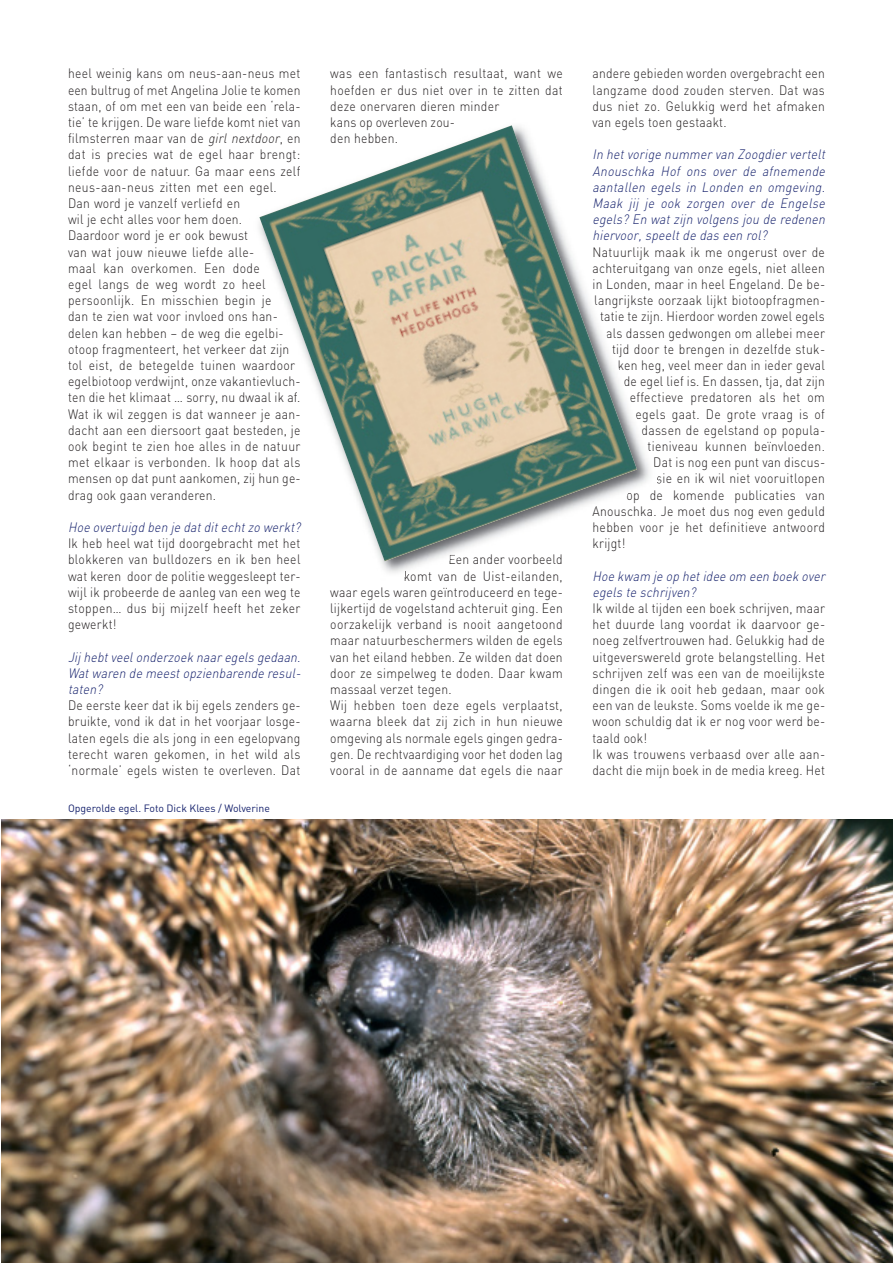
<style>
.page{position:relative;width:893px;height:1263px;background:#fff}
.page>*{position:absolute;margin:0;border:0;box-sizing:border-box;transform-origin:0 0}
.t1{font:300 13.5px/16.2px "DIN";letter-spacing:.02em;color:#231f20;scale:.9 1}
.t2{font:italic 300 13.5px/16.2px "DIN";letter-spacing:.02em;color:#15216c;text-align:justify;scale:.9 1}
.t3{font:10.5px "DIN";color:#15216c}
.s1{font-style:italic}
</style>
<div class="page">
<img style="left:1px;top:819px;width:892px;height:444px">
<svg style="left:405px;top:571px;width:8px;height:6px"></svg>
<img style="left:259px;top:125px;width:378px;height:436px">
<p class="t1" style="left:68px;top:67px;width:260px">heel weinig kans om neus-aan-neus met een bultrug of met Angelina Jolie te komen staan, of om met een van beide een ‘rela&shy;tie’ te krijgen. De ware liefde komt niet van filmsterren maar van de <span class="s1">girl nextdoor</span>, en dat is precies wat de egel haar brengt: liefde voor de natuur. Ga maar eens zelf neus-aan-neus zitten met een egel.<br>Dan word je vanzelf verliefd en<br>wil je echt alles voor hem doen.<br>Daardoor word je er ook bewust<br>van wat jouw nieuwe liefde alle-<br>maal kan overkomen. Een dode<br>egel langs de weg wordt zo heel persoonlijk. En misschien begin je<br>dan te zien wat voor invloed ons han&shy;delen kan hebben – de weg die egelbi&shy;otoop fragmenteert, het verkeer dat zijn tol eist, de betegelde tuinen waardoor egelbiotoop verdwijnt, onze vakantievluch&shy;ten die het klimaat … sorry, nu dwaal ik af.<br>Wat ik wil zeggen is dat wanneer je aan&shy;dacht aan een diersoort gaat besteden, je ook begint te zien hoe alles in de natuur met elkaar is verbonden. Ik hoop dat als mensen op dat punt aankomen, zij hun ge&shy;drag ook gaan veranderen.</p>
<p class="t2" style="left:68px;top:521px;width:262px">Hoe overtuigd ben je dat dit echt zo werkt?</p>
<p class="t1" style="left:68px;top:537px;width:260px;text-align:justify">Ik heb heel wat tijd doorgebracht met het blokkeren van bulldozers en ik ben heel wat keren door de politie weggesleept ter&shy;wijl ik probeerde de aanleg van een weg te stoppen… dus bij mijzelf heeft het zeker gewerkt!</p>
<p class="t2" style="left:68px;top:650px;width:263px">Jij hebtveelonderzoek naar egels gedaan.<br>Wat waren de meest opzienbarende resul&shy;taten?</p>
<p class="t1" style="left:68px;top:699px;width:260px;text-align:justify">De eerste keer dat ik bij egels zenders ge&shy;bruikte, vond ik dat in het voorjaar losge&shy;laten egels die als jong in een egelopvang terecht waren gekomen, in het wild als ‘normale’ egels wisten te overleven. Dat</p>
<p class="t3" style="left:68px;top:804px;width:203px">Opgerolde egel. Foto Dick Klees / Wolverine</p>
<p class="t1" style="left:330px;top:67px;width:260px">was een fantastisch resultaat, want we hoefden er dus niet over in te zitten dat deze onervaren dieren minder<br>kans op overleven zou-<br>den hebben.</p>
<p class="t1" style="left:448px;top:553px;width:129px">Een ander voorbeeld</p>
<p class="t1" style="left:404px;top:569px;width:178px">komt van de Uist-eilanden,</p>
<p class="t1" style="left:330px;top:585px;width:260px">waar egels waren geïntroduceerd en tege-</p>
<p class="t1" style="left:330px;top:602px;width:260px">lijkertijd de vogelstand achteruit ging. Een</p>
<p class="t1" style="left:330px;top:618px;width:260px">oorzakelijk verband is nooit aangetoond</p>
<p class="t1" style="left:330px;top:634px;width:260px">maar natuurbeschermers wilden de egels</p>
<p class="t1" style="left:330px;top:650px;width:260px">van het eiland hebben. Ze wilden dat doen</p>
<p class="t1" style="left:330px;top:666px;width:260px">door ze simpelweg te doden. Daar kwam</p>
<p class="t1" style="left:330px;top:683px;width:136px">massaal verzet tegen.</p>
<p class="t1" style="left:330px;top:699px;width:260px">Wij hebben toen deze egels verplaatst,</p>
<p class="t1" style="left:330px;top:715px;width:260px">waarna bleek dat zij zich in hun nieuwe</p>
<p class="t1" style="left:330px;top:731px;width:260px">omgeving als normale egels gingen gedra-</p>
<p class="t1" style="left:330px;top:747px;width:260px">gen. De rechtvaardiging voor het doden lag</p>
<p class="t1" style="left:330px;top:764px;width:260px">vooral in de aanname dat egels die naar</p>
<p class="t1" style="left:592px;top:67px;width:260px;text-align:justify">andere gebieden worden overgebracht een langzame dood zouden sterven. Dat was dus niet zo. Gelukkig werd het afmaken van egels toen gestaakt.</p>
<p class="t2" style="left:592px;top:148px;width:263px">In het vorige nummer van Zoogdier vertelt Anouschka Hof ons over de afnemende aantallen egels in Londen en omgeving.<br>Maak jij je ook zorgen over de Engelse egels? En wat zijn volgens jou de redenen hiervoor, speelt de das een rol?</p>
<p class="t1" style="left:592px;top:245px;width:260px">Natuurlijk maak ik me ongerust over de</p>
<p class="t1" style="left:592px;top:261px;width:260px">achteruitgang van onze egels, niet alleen</p>
<p class="t1" style="left:592px;top:278px;width:260px">in Londen, maar in heel Engeland. De be-</p>
<p class="t1" style="left:594px;top:294px;width:258px">langrijkste oorzaak lijkt biotoopfragmen-</p>
<p class="t1" style="left:600px;top:310px;width:251px">tatie te zijn. Hierdoor worden zowel egels</p>
<p class="t1" style="left:606px;top:326px;width:245px">als dassen gedwongen om allebei meer</p>
<p class="t1" style="left:612px;top:342px;width:238px">tijd door te brengen in dezelfde stuk-</p>
<p class="t1" style="left:618px;top:359px;width:232px">ken heg, veel meer dan in ieder geval</p>
<p class="t1" style="left:624px;top:375px;width:225px">de egel lief is. En dassen, tja, dat zijn</p>
<p class="t1" style="left:630px;top:391px;width:218px">effectieve predatoren als het om</p>
<p class="t1" style="left:636px;top:407px;width:212px">egels gaat. De grote vraag is of</p>
<p class="t1" style="left:641px;top:423px;width:206px">dassen de egelstand op popula-</p>
<p class="t1" style="left:647px;top:440px;width:199px">tieniveau kunnen beïnvloeden.</p>
<p class="t1" style="left:653px;top:456px;width:193px">Dat is nog een punt van discus-</p>
<p class="t1" style="left:656px;top:472px;width:189px">sie en ik wil niet vooruitlopen</p>
<p class="t1" style="left:626px;top:488px;width:222px">op de komende publicaties van</p>
<p class="t1" style="left:592px;top:504px;width:260px">Anouschka. Je moet dus nog even geduld</p>
<p class="t1" style="left:592px;top:521px;width:260px">hebben voor je het definitieve antwoord</p>
<p class="t1" style="left:592px;top:537px;width:38px">krijgt!</p>
<p class="t2" style="left:592px;top:569px;width:263px">Hoe kwam je op het idee om een boek over egels te schrijven?</p>
<p class="t1" style="left:592px;top:602px;width:260px">Ik wilde al tijden een boek schrijven, maar het duurde lang voordat ik daarvoor ge&shy;noeg zelfvertrouwen had. Gelukkig had de uitgeverswereld grote belangstelling. Het schrijven zelf was een van de moeilijkste dingen die ik ooit heb gedaan, maar ook een van de leukste. Soms voelde ik me ge&shy;woon schuldig dat ik er nog voor werd be&shy;taald ook!<br>Ik was trouwens verbaasd over alle aan&shy;dacht die mijn boek in de media kreeg. Het</p>
</div>
